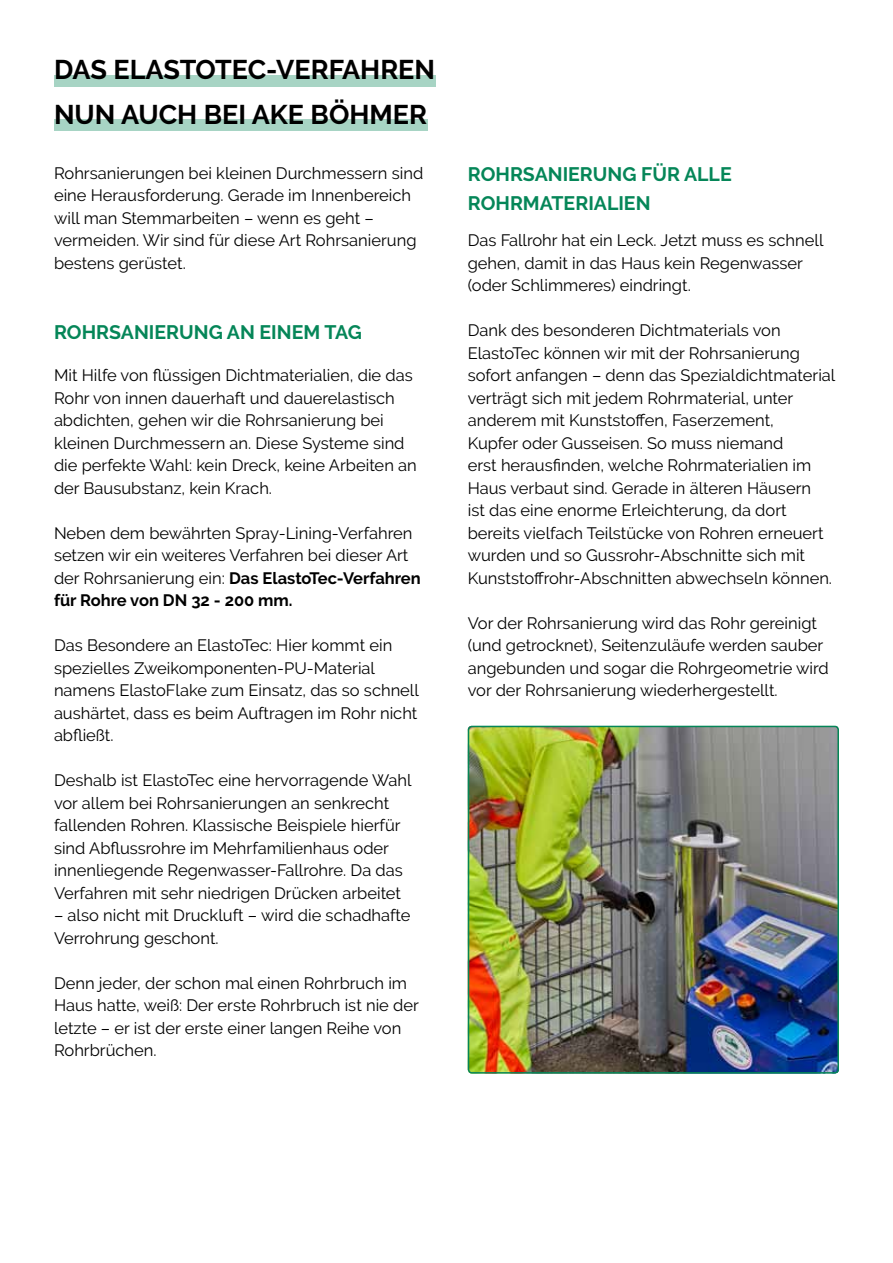
<style>
.page{position:relative;width:893px;height:1263px;background:#fff}
.page>*{position:absolute;margin:0;border:0;box-sizing:border-box;transform-origin:0 0}
.t1{font:700 27px/44.1px "Raleway";color:#000}
.t2{font:700 19.5px/28.5px "Raleway";color:#058658}
.t3{font:16.5px/22.5px "Raleway";color:#000}
.s1{font-weight:700}
</style>
<div class="page">
<img style="left:468px;top:726px;width:371px;height:347px">
<div style="left:468px;top:726px;width:371px;height:347px;border:2px solid #058658;border-radius:4px"></div>
<div style="left:54px;top:75px;width:381px;height:11px;background:#a7d4c4"></div>
<div style="left:54px;top:119px;width:373px;height:11px;background:#a7d4c4"></div>
<h1 class="t1" style="left:54px;top:48px;width:383px">DAS ELASTOTEC-VERFAHREN<br>NUN AUCH BEI AKE BÖHMER</h1>
<p class="t3" style="left:54px;top:161px;width:371px">Rohrsanierungen bei kleinen Durchmessern sind eine Herausforderung. Gerade im Innenbereich will man Stemmarbeiten – wenn es geht – vermeiden. Wir sind für diese Art Rohrsanierung bestens gerüstet.</p>
<p class="t2" style="left:54px;top:318px;width:309px">ROHRSANIERUNG AN EINEM TAG</p>
<p class="t3" style="left:54px;top:364px;width:364px">Mit Hilfe von flüssigen Dichtmaterialien, die das Rohr von innen dauerhaft und dauerelastisch abdichten, gehen wir die Rohrsanierung bei kleinen Durchmessern an. Diese Systeme sind die perfekte Wahl: kein Dreck, keine Arbeiten an der Bausubstanz, kein Krach.</p>
<p class="t3" style="left:54px;top:522px;width:368px">Neben dem bewährten Spray-Lining-Verfahren setzen wir ein weiteres Verfahren bei dieser Art der Rohrsanierung ein: <span class="s1">DAS ELASTOTEC-VERFAHREN FÜR ROHRE VON DN 32 - 200 MM.</span></p>
<p class="t3" style="left:54px;top:634px;width:366px">Das Besondere an ElastoTec: Hier kommt ein spezielles Zweikomponenten-PU-Material namens ElastoFlake zum Einsatz, das so schnell aushärtet, dass es beim Auftragen im Rohr nicht abfließt.</p>
<p class="t3" style="left:54px;top:769px;width:359px">Deshalb ist ElastoTec eine hervorragende Wahl vor allem bei Rohrsanierungen an senkrecht fallenden Rohren. Klassische Beispiele hierfür sind Abflussrohre im Mehrfamilienhaus oder innenliegende Regenwasser-Fallrohre. Da das Verfahren mit sehr niedrigen Drücken arbeitet</p>
<p class="t3" style="left:54px;top:904px;width:358px">– also nicht mit Druckluft – wird die schadhafte<br>Verrohrung geschont.</p>
<p class="t3" style="left:54px;top:972px;width:366px">Denn jeder, der schon mal einen Rohrbruch im Haus hatte, weiß: Der erste Rohrbruch ist nie der letzte – er ist der erste einer langen Reihe von Rohrbrüchen.</p>
<p class="t2" style="left:468px;top:160px;width:263px">ROHRSANIERUNG FÜR ALLE<br>ROHRMATERIALIEN</p>
<p class="t3" style="left:468px;top:229px;width:357px">Das Fallrohr hat ein Leck. Jetzt muss es schnell gehen, damit in das Haus kein Regenwasser (oder Schlimmeres) eindringt.</p>
<p class="t3" style="left:468px;top:319px;width:369px">Dank des besonderen Dichtmaterials von ElastoTec können wir mit der Rohrsanierung sofort anfangen – denn das Spezialdichtmaterial verträgt sich mit jedem Rohrmaterial, unter anderem mit Kunststoffen, Faserzement,<br>Kupfer oder Gusseisen. So muss niemand<br>erst herausfinden, welche Rohrmaterialien im Haus verbaut sind. Gerade in älteren Häusern<br>ist das eine enorme Erleichterung, da dort bereits vielfach Teilstücke von Rohren erneuert wurden und so Gussrohr-Abschnitte sich mit Kunststoffrohr-Abschnitten abwechseln können.</p>
<p class="t3" style="left:468px;top:612px;width:362px">Vor der Rohrsanierung wird das Rohr gereinigt (und getrocknet), Seitenzuläufe werden sauber angebunden und sogar die Rohrgeometrie wird vor der Rohrsanierung wiederhergestellt.</p>
</div>
